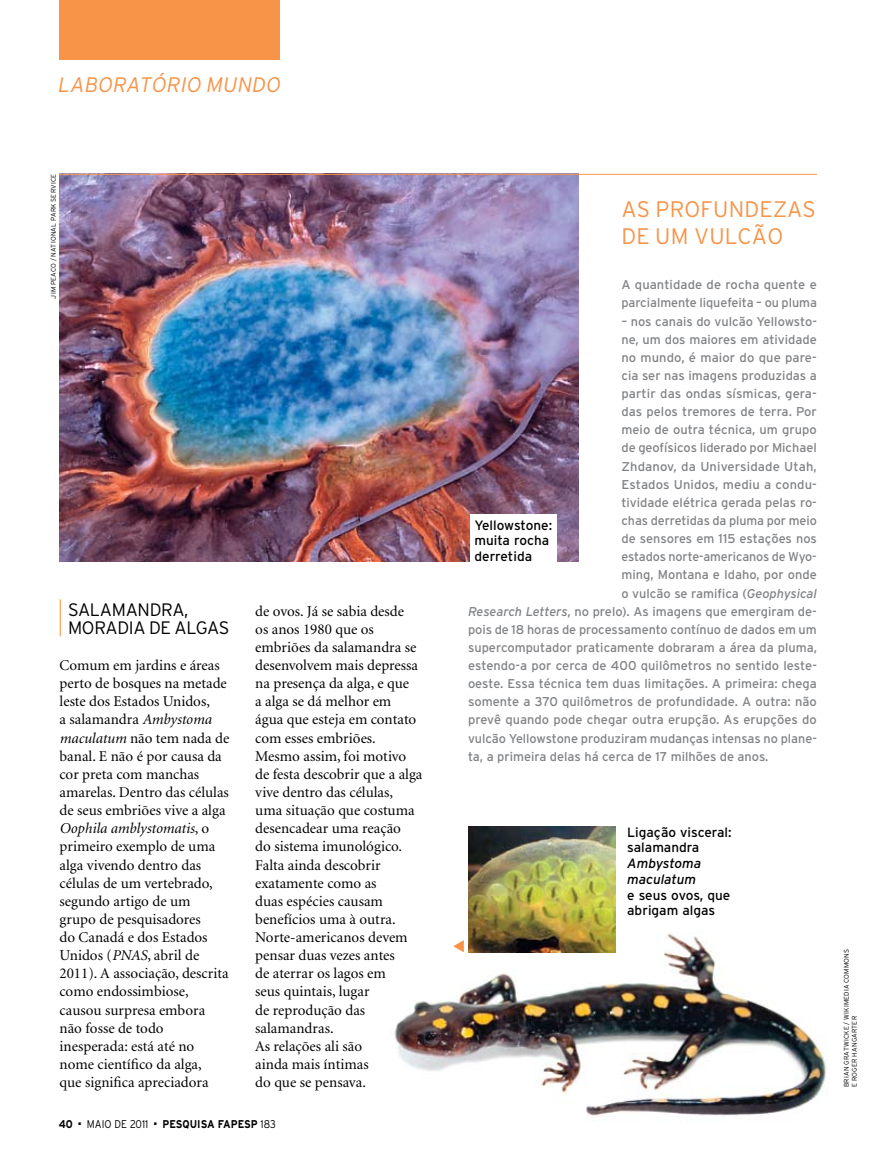
<style>
.page{position:relative;width:885px;height:1170px;background:#fff}
.page>*{position:absolute;margin:0;border:0;box-sizing:border-box;transform-origin:0 0}
.t1{font:300 22.5px/27px "Interstate";letter-spacing:.01em;color:#f79448}
.t2{font:italic 300 21px "Interstate";letter-spacing:.01em;color:#f79448}
.t3{font:300 18px/18.1px "Interstate";letter-spacing:-.02em;color:#000}
.t4{font:15px/18.1px "Minion";color:#000}
.t5{font:13.5px/15.8px "Interstate";color:#000}
.t6{font:italic 13.5px/15.8px "Interstate";color:#000}
.t7{font:12.75px/18.1px "Interstate";color:#808285}
.t8{font:700 11.25px "Interstate";color:#000;scale:.9 1}
.t9{font:300 11.25px "Interstate";color:#000;scale:.9 1}
.t10{font:300 6.75px/8.1px "Interstate";letter-spacing:.025em;color:#000}
.s1{font-style:italic}
.s2{font-weight:300}
</style>
<div class="page">
<div style="left:60px;top:0;width:220px;height:59px;background:#f79448"></div>
<img style="left:394px;top:914px;width:432px;height:202px">
<svg style="left:453px;top:940px;width:11px;height:12px"></svg>
<hr style="left:60px;top:599px;width:1px;height:37px;background:#f79448">
<img style="left:60px;top:175px;width:519px;height:386px">
<img style="left:468px;top:826px;width:147px;height:126px">
<div style="left:470px;top:514px;width:86px;height:67px;background:#fff"></div>
<div style="left:627px;top:825px;width:120px;height:98px;background:#fff"></div>
<hr style="left:60px;top:174px;width:756px;height:1px;background:#f79448">
<h2 class="t2" style="left:58px;top:73px;width:224px">LABORATÓRIO MUNDO</h2>
<p class="t10" style="left:49px;top:298px;width:125px;rotate:-90deg">JIM PEACO / NATIONAL PARK SERVICE</p>
<p class="t3" style="left:68px;top:600px;width:161px">SALAMANDRA,<br>MORADIA DE ALGAS</p>
<p class="t4" style="left:60px;top:656px;width:171px">Comum em jardins e áreas perto de bosques na metade leste dos Estados Unidos,<br>a salamandra <span class="s1">Ambystoma maculatum</span> não tem nada de banal. E não é por causa da cor preta com manchas amarelas. Dentro das células de seus embriões vive a alga<br><span class="s1">Oophila amblystomatis</span>, o primeiro exemplo de uma alga vivendo dentro das células de um vertebrado, segundo artigo de um grupo de pesquisadores<br>do Canadá e dos Estados<br>Unidos (<span class="s1">PNAS</span>, abril de<br>2011). A associação, descrita como endossimbiose, causou surpresa embora não fosse de todo inesperada: está até no nome científico da alga,<br>que significa apreciadora</p>
<p class="t4" style="left:255px;top:602px;width:169px">de ovos. Já se sabia desde<br>os anos 1980 que os embriões da salamandra se desenvolvem mais depressa na presença da alga, e que<br>a alga se dá melhor em água que esteja em contato com esses embriões.<br>Mesmo assim, foi motivo de festa descobrir que a alga vive dentro das células, uma situação que costuma desencadear uma reação<br>do sistema imunológico.<br>Falta ainda descobrir exatamente como as<br>duas espécies causam benefícios uma à outra.<br>Norte-americanos devem pensar duas vezes antes<br>de aterrar os lagos em<br>seus quintais, lugar<br>de reprodução das salamandras.<br>As relações ali são<br>ainda mais íntimas<br>do que se pensava.</p>
<p class="t8" style="left:59px;top:1117px;width:17px">40</p>
<p class="t9" style="left:78px;top:1117px;width:79px">■ MAIO DE 2011</p>
<p class="t8" style="left:154px;top:1117px;width:137px">■ PESQUISA FAPESP <span class="s2">183</span></p>
<h1 class="t1" style="left:621px;top:195px;width:193px">AS PROFUNDEZAS<br>DE UM VULCÃO</h1>
<p class="t7" style="left:621px;top:275px;width:197px">A quantidade de rocha quente e parcialmente liquefeita – ou pluma</p>
<p class="t7" style="left:621px;top:312px;width:197px">– nos canais do vulcão Yellowsto-</p>
<p class="t7" style="left:621px;top:330px;width:197px">ne, um dos maiores em atividade</p>
<p class="t7" style="left:621px;top:348px;width:197px">no mundo, é maior do que pare-</p>
<p class="t7" style="left:621px;top:366px;width:197px">cia ser nas imagens produzidas a</p>
<p class="t7" style="left:621px;top:384px;width:197px">partir das ondas sísmicas, gera-</p>
<p class="t7" style="left:621px;top:402px;width:197px">das pelos tremores de terra. Por</p>
<p class="t7" style="left:621px;top:420px;width:197px">meio de outra técnica, um grupo</p>
<p class="t7" style="left:621px;top:439px;width:197px">de geofísicos liderado por Michael</p>
<p class="t7" style="left:621px;top:457px;width:197px">Zhdanov, da Universidade Utah,</p>
<p class="t7" style="left:621px;top:475px;width:197px">Estados Unidos, mediu a condu-</p>
<p class="t7" style="left:621px;top:493px;width:197px">tividade elétrica gerada pelas ro-</p>
<p class="t7" style="left:621px;top:511px;width:197px">chas derretidas da pluma por meio</p>
<p class="t7" style="left:621px;top:529px;width:197px">de sensores em 115 estações nos</p>
<p class="t7" style="left:621px;top:547px;width:197px">estados norte-americanos de Wyo-</p>
<p class="t7" style="left:621px;top:565px;width:197px">ming, Montana e Idaho, por onde</p>
<p class="t7" style="left:621px;top:584px;width:197px">o vulcão se ramifica (<span class="s1">Geophysical</span></p>
<p class="t7" style="left:468px;top:602px;width:350px"><span class="s1">Research Letters</span>, no prelo). As imagens que emergiram de-</p>
<p class="t7" style="left:468px;top:620px;width:350px">pois de 18 horas de processamento contínuo de dados em um</p>
<p class="t7" style="left:468px;top:638px;width:350px">supercomputador praticamente dobraram a área da pluma,</p>
<p class="t7" style="left:468px;top:656px;width:350px">estendo-a por cerca de 400 quilômetros no sentido leste-</p>
<p class="t7" style="left:468px;top:674px;width:350px">oeste. Essa técnica tem duas limitações. A primeira: chega</p>
<p class="t7" style="left:468px;top:692px;width:350px">somente a 370 quilômetros de profundidade. A outra: não</p>
<p class="t7" style="left:468px;top:710px;width:350px">prevê quando pode chegar outra erupção. As erupções do</p>
<p class="t7" style="left:468px;top:728px;width:350px">vulcão Yellowstone produziram mudanças intensas no plane-</p>
<p class="t7" style="left:468px;top:747px;width:302px">ta, a primeira delas há cerca de 17 milhões de anos.</p>
<p class="t5" style="left:474px;top:516px;width:79px">Yellowstone: muita rocha derretida</p>
<p class="t5" style="left:627px;top:823px;width:106px">Ligação visceral: salamandra</p>
<p class="t6" style="left:627px;top:855px;width:75px">Ambystoma maculatum</p>
<p class="t5" style="left:627px;top:886px;width:104px">e seus ovos, que abrigam algas</p>
<p class="t10" style="left:842px;top:1086px;width:139px;rotate:-90deg">BRIAN GRATWICKE / WIKIMEDIA COMMONS<br>E ROGER HANGARTER</p>
</div>
